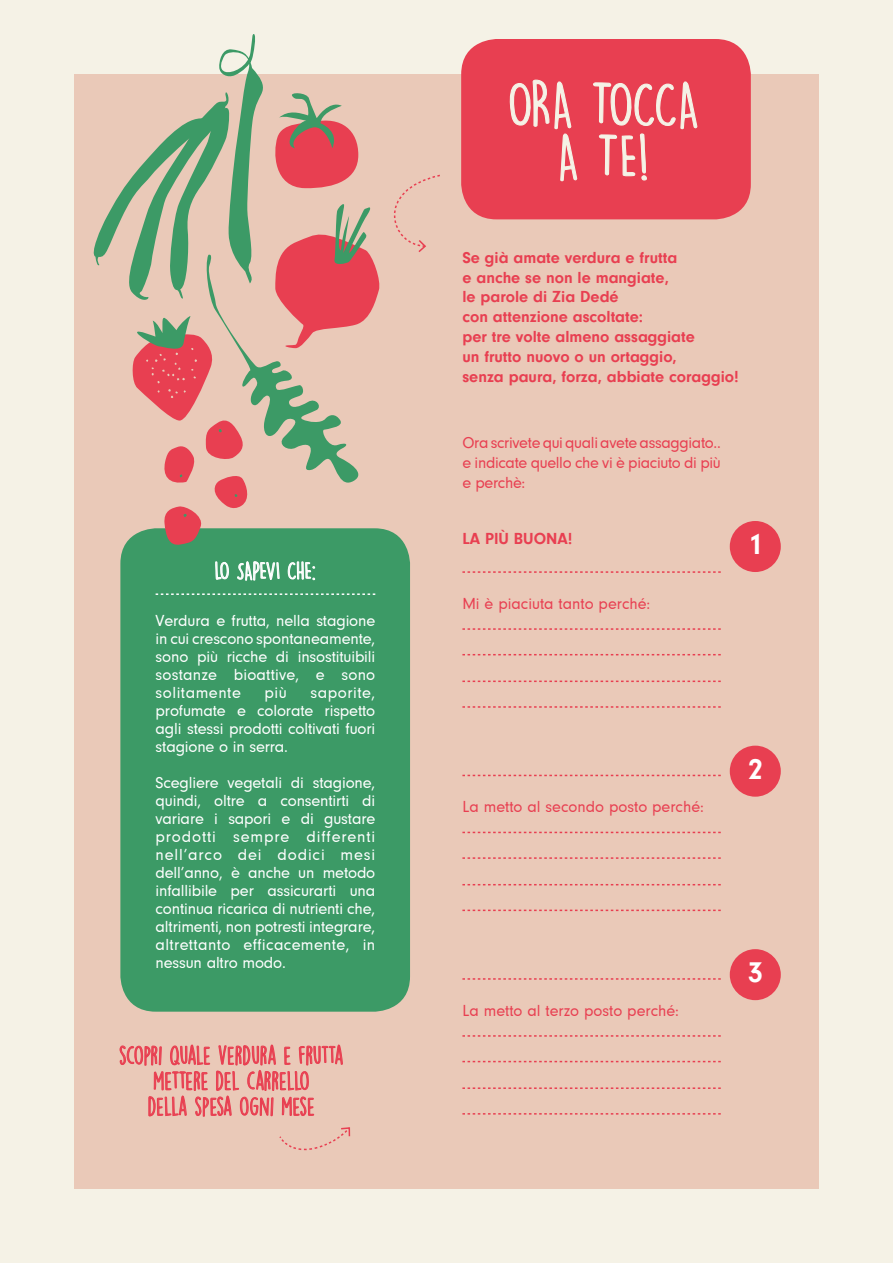
<style>
.page{position:relative;width:893px;height:1263px;background:#f5f2e6}
.page>*{position:absolute;margin:0;border:0;box-sizing:border-box;transform-origin:0 0}
.t1{font:56.85px/52.1px "DK Lemon Yellow Sun";letter-spacing:-.03em;color:#f5f2e6;text-align:center}
.t2{font:700 30px "Neuzeit Gro";color:#fff}
.t3{font:23.1px/25.5px "DK Lemon Yellow Sun";color:#e83f51;text-align:center}
.t4{font:22.5px "DK Lemon Yellow Sun";letter-spacing:-.025em;color:#fff}
.t5{font:16.5px/18px "Neuzeit Gro";letter-spacing:-.01em;color:#fff;text-align:justify}
.t6{font:700 16.5px/19.8px "Neuzeit Gro";color:#e83f51}
.t7{font:16.5px/19.8px "Neuzeit Gro";color:#e83f51;text-align:justify}
</style>
<div class="page">
<div style="left:74px;top:74px;width:745px;height:1114px;background:#eac9b8"></div>
<div style="left:120px;top:528px;width:290px;height:484px;background:#3c9a66;border-radius:35px"></div>
<svg style="left:462px;top:571px;width:259px;height:2px"></svg>
<svg style="left:462px;top:775px;width:259px;height:1px"></svg>
<svg style="left:462px;top:978px;width:259px;height:2px"></svg>
<svg style="left:462px;top:628px;width:259px;height:2px"></svg>
<svg style="left:462px;top:832px;width:259px;height:1px"></svg>
<svg style="left:462px;top:1035px;width:259px;height:2px"></svg>
<svg style="left:462px;top:680px;width:259px;height:2px"></svg>
<svg style="left:462px;top:884px;width:259px;height:1px"></svg>
<svg style="left:462px;top:1087px;width:259px;height:2px"></svg>
<svg style="left:462px;top:654px;width:259px;height:1px"></svg>
<svg style="left:462px;top:857px;width:259px;height:2px"></svg>
<svg style="left:462px;top:1061px;width:259px;height:1px"></svg>
<svg style="left:462px;top:706px;width:259px;height:2px"></svg>
<svg style="left:462px;top:909px;width:259px;height:2px"></svg>
<svg style="left:462px;top:1113px;width:259px;height:1px"></svg>
<svg style="left:120px;top:1011px;width:231px;height:139px"></svg>
<div style="left:730px;top:521px;width:51px;height:51px;background:#e83f51;border-radius:50%"></div>
<div style="left:730px;top:746px;width:51px;height:51px;background:#e83f51;border-radius:50%"></div>
<div style="left:730px;top:949px;width:51px;height:51px;background:#e83f51;border-radius:50%"></div>
<svg style="left:93px;top:34px;width:347px;height:601px"></svg>
<div style="left:461px;top:39px;width:290px;height:180px;background:#e83f51;border-radius:35px"></div>
<svg style="left:509px;top:79px;width:69px;height:103px"></svg>
<svg style="left:593px;top:81px;width:105px;height:100px"></svg>
<h3 class="t4" style="left:215px;top:557px;width:103px">LO SAPEVI CHE:</h3>
<p class="t5" style="left:156px;top:611px;width:221px">Verdura e frutta, nella stagione in cui crescono spontaneamente, sono più ricche di insostituibili sostanze bioattive, e sono solitamente</p>
<p class="t5" style="left:265px;top:683px;width:24px">più</p>
<p class="t5" style="left:156px;top:683px;width:221px;text-indent:155px">saporite, profumate e colorate rispetto agli stessi prodotti coltivati fuori stagione o in serra.</p>
<p class="t5" style="left:156px;top:773px;width:221px">Scegliere vegetali di stagione, quindi, oltre a consentirti di variare i sapori e di gustare prodotti sempre differenti nell’arco dei dodici mesi dell’anno, è anche un metodo infallibile per assicurarti una continua ricarica di nutrienti che, altrimenti, non potresti integrare, altrettanto efficacemente, in nessun altro modo.</p>
<h3 class="t3" style="left:119px;top:1042px;width:226px">SCOPRI QUALE VERDURA E FRUTTA<br>METTERE DEL CARRELLO<br>DELLA SPESA OGNI MESE</h3>
<h1 class="t1" style="left:507px;top:78px;width:194px">ORA TOCCA<br>A TE!</h1>
<p class="t6" style="left:462px;top:248px;width:278px">Se già amate verdura e frutta<br>e anche se non le mangiate,<br>le parole di Zia Dedé<br>con attenzione ascoltate:<br>per tre volte almeno assaggiate<br>un frutto nuovo o un ortaggio,<br>senza paura, forza, abbiate coraggio!</p>
<p class="t7" style="left:462px;top:433px;width:260px">Ora scrivete qui quali avete assaggiato.. e indicate quello che vi è piaciuto di più e perchè:</p>
<p class="t6" style="left:462px;top:529px;width:111px">LA PIÙ BUONA!</p>
<p class="t7" style="left:462px;top:594px;width:189px">Mi è piaciuta tanto perché:</p>
<h2 class="t2" style="left:748px;top:527px;width:16px">1</h2>
<p class="t7" style="left:462px;top:797px;width:243px">La metto al secondo posto perché:</p>
<h2 class="t2" style="left:748px;top:752px;width:16px">2</h2>
<p class="t7" style="left:462px;top:1001px;width:218px">La metto al terzo posto perché:</p>
<h2 class="t2" style="left:748px;top:955px;width:16px">3</h2>
</div>
